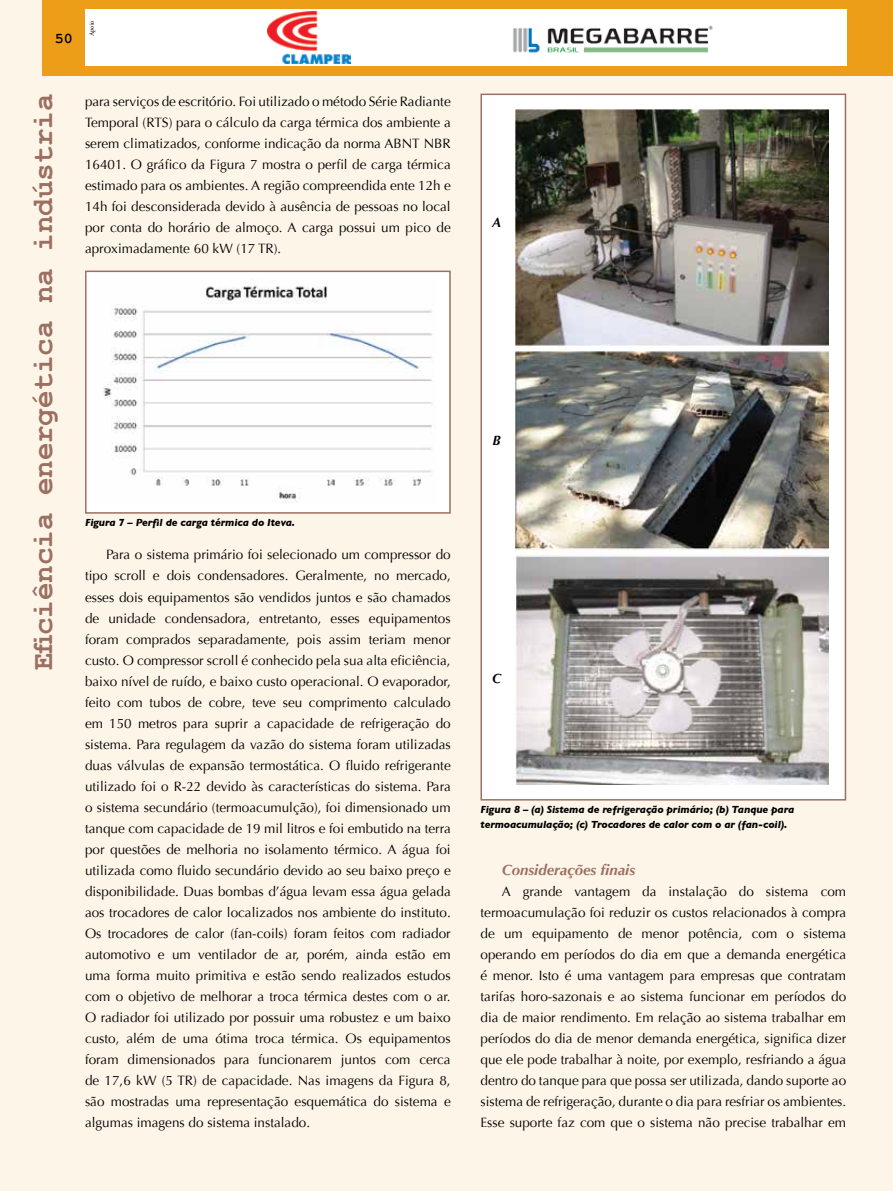
<style>
.page{position:relative;width:893px;height:1191px;background:#fdf5e8}
.page>*{position:absolute;margin:0;border:0;box-sizing:border-box;transform-origin:0 0}
.t1{font:700 30px "Courier New";color:#9b7062}
.t2{font:italic 700 15px "Optima";color:#9b7062}
.t3{font:700 15px "Courier New";color:#000}
.t4{font:13.5px/21px "Optima";color:#000;text-align:justify}
.t5{font:italic 700 13.5px "Optima";color:#000}
.t6{font:italic 700 10.5px/15px "Gill Sans";letter-spacing:-.01em;color:#000}
.t7{font:6.3px "Minion Pro";letter-spacing:-.005em;color:#000}
</style>
<div class="page">
<div style="left:43px;top:0;width:850px;height:76px;background:#ed9e19"></div>
<div style="left:85px;top:9px;width:761px;height:57px;background:#fff"></div>
<img style="left:513px;top:25px;width:200px;height:28px">
<img style="left:268px;top:11px;width:82px;height:52px">
<div style="left:85px;top:270px;width:366px;height:243px;background:#fff;border:2px solid #9b7062"></div>
<img style="left:103px;top:285px;width:330px;height:218px">
<div style="left:480px;top:94px;width:366px;height:706px;background:#fff;border:2px solid #9b7062"></div>
<img style="left:515px;top:110px;width:314px;height:674px">
<p class="t3" style="left:55px;top:29px;width:19px">50</p>
<p class="t7" style="left:88px;top:36px;width:17px;rotate:-90deg">Apoio</p>
<h1 class="t1" style="left:24px;top:670px;width:578px;rotate:-90deg">Eficiência energética na indústria</h1>
<p class="t4" style="left:85px;top:91px;width:367px">para serviços de escritório. Foi utilizado o método Série Radiante Temporal (RTS) para o cálculo da carga térmica dos ambiente a serem climatizados, conforme indicação da norma ABNT NBR 16401. O gráfico da Figura 7 mostra o perfil de carga térmica estimado para os ambientes. A região compreendida ente 12h e 14h foi desconsiderada devido à ausência de pessoas no local por conta do horário de almoço. A carga possui um pico de aproximadamente 60 kW (17 TR).</p>
<p class="t6" style="left:85px;top:515px;width:212px">Figura 7 – Perfil de carga térmica do Iteva.</p>
<p class="t4" style="left:85px;top:544px;width:367px;text-indent:21px">Para o sistema primário foi selecionado um compressor do tipo scroll e dois condensadores. Geralmente, no mercado, esses dois equipamentos são vendidos juntos e são chamados de unidade condensadora, entretanto, esses equipamentos foram comprados separadamente, pois assim teriam menor custo. O compressor scroll é conhecido pela sua alta eficiência, baixo nível de ruído, e baixo custo operacional. O evaporador, feito com tubos de cobre, teve seu comprimento calculado em 150 metros para suprir a capacidade de refrigeração do sistema. Para regulagem da vazão do sistema foram utilizadas duas válvulas de expansão termostática. O fluido refrigerante utilizado foi o R-22 devido às características do sistema. Para o sistema secundário (termoacumulção), foi dimensionado um tanque com capacidade de 19 mil litros e foi embutido na terra por questões de melhoria no isolamento térmico. A água foi utilizada como fluido secundário devido ao seu baixo preço e disponibilidade. Duas bombas d’água levam essa água gelada aos trocadores de calor localizados nos ambiente do instituto.<br>Os trocadores de calor (fan-coils) foram feitos com radiador automotivo e um ventilador de ar, porém, ainda estão em uma forma muito primitiva e estão sendo realizados estudos com o objetivo de melhorar a troca térmica destes com o ar.<br>O radiador foi utilizado por possuir uma robustez e um baixo custo, além de uma ótima troca térmica. Os equipamentos foram dimensionados para funcionarem juntos com cerca de 17,6 kW (5 TR) de capacidade. Nas imagens da Figura 8, são mostradas uma representação esquemática do sistema e algumas imagens do sistema instalado.</p>
<p class="t5" style="left:492px;top:214px;width:11px">A</p>
<p class="t5" style="left:492px;top:432px;width:10px">B</p>
<p class="t5" style="left:492px;top:670px;width:11px">C</p>
<p class="t6" style="left:480px;top:801px;width:315px">Figura 8 – (a) Sistema de refrigeração primário; (b) Tanque para termoacumulação; (c) Trocadores de calor com o ar (fan-coil).</p>
<p class="t2" style="left:502px;top:860px;width:135px">Considerações finais</p>
<p class="t4" style="left:480px;top:881px;width:367px;text-indent:21px">A grande vantagem da instalação do sistema com termoacumulação foi reduzir os custos relacionados à compra de um equipamento de menor potência, com o sistema operando em períodos do dia em que a demanda energética é menor. Isto é uma vantagem para empresas que contratam tarifas horo-sazonais e ao sistema funcionar em períodos do dia de maior rendimento. Em relação ao sistema trabalhar em períodos do dia de menor demanda energética, significa dizer que ele pode trabalhar à noite, por exemplo, resfriando a água dentro do tanque para que possa ser utilizada, dando suporte ao sistema de refrigeração, durante o dia para resfriar os ambientes.<br>Esse suporte faz com que o sistema não precise trabalhar em</p>
</div>
